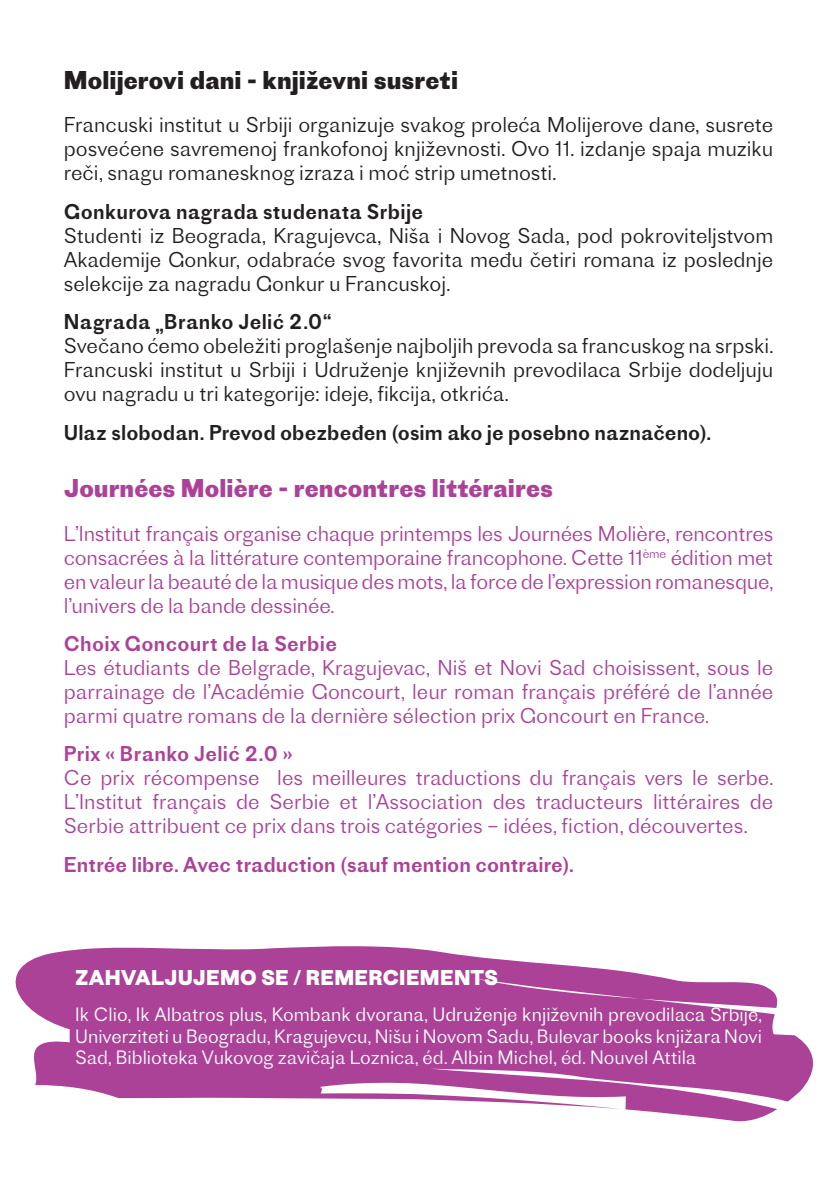
<style>
.page{position:relative;width:840px;height:1191px;background:#fff}
.page>*{position:absolute;margin:0;border:0;box-sizing:border-box;transform-origin:0 0}
.t1{font:700 24px "Proto Grotesk";color:#ab4298}
.t2{font:700 24px "Proto Grotesk";color:#231f20}
.t3{font:300 20px/24px "Proto Grotesk";color:#ab4298;text-align:justify}
.t4{font:300 20px/24px "Proto Grotesk";color:#231f20;text-align:justify}
.t5{font:20px "Proto Grotesk";color:#231f20}
.t6{font:20px "Proto Grotesk";color:#ab4298}
.t7{font:700 20px "Proto Grotesk";letter-spacing:.015em;color:#fff}
.t8{font:300 18px/21.6px "Proto Grotesk";color:#fff;text-align:justify}
</style>
<div class="page">
<svg style="left:15px;top:946px;width:798px;height:175px;fill:#ab4298"></svg>
<p class="t2" style="left:64px;top:63px;width:395px">Molijerovi dani - književni susreti</p>
<p class="t4" style="left:64px;top:112px;width:710px">Francuski institut u Srbiji organizuje svakog proleća Molijerove dane, susrete posvećene savremenoj frankofonoj književnosti. Ovo 11. izdanje spaja muziku reči, snagu romanesknog izraza i moć strip umetnosti.</p>
<p class="t5" style="left:64px;top:197px;width:361px">Gonkurova nagrada studenata Srbije</p>
<p class="t4" style="left:64px;top:223px;width:710px">Studenti iz Beograda, Kragujevca, Niša i Novog Sada, pod pokroviteljstvom Akademije Gonkur, odabraće svog favorita među četiri romana iz poslednje selekcije za nagradu Gonkur u Francuskoj.</p>
<p class="t5" style="left:64px;top:308px;width:269px">Nagrada „Branko Jelić 2.0“</p>
<p class="t4" style="left:64px;top:333px;width:711px">Svečano ćemo obeležiti proglašenje najboljih prevoda sa francuskog na srpski.<br>Francuski institut u Srbiji i Udruženje književnih prevodilaca Srbije dodeljuju ovu nagradu u tri kategorije: ideje, fikcija, otkrića.</p>
<p class="t5" style="left:64px;top:418px;width:649px">Ulaz slobodan. Prevod obezbeđen (osim ako je posebno naznačeno).</p>
<p class="t1" style="left:64px;top:471px;width:490px">Journées Molière - rencontres littéraires</p>
<p class="t3" style="left:64px;top:520px;width:711px">L’Institut français organise chaque printemps les Journées Molière, rencontres consacrées à la littérature contemporaine francophone. Cette 11<sup>ème</sup> édition met en valeur la beauté de la musique des mots, la force de l’expression romanesque, l’univers de la bande dessinée.</p>
<p class="t6" style="left:64px;top:629px;width:274px">Choix Goncourt de la Serbie</p>
<p class="t3" style="left:64px;top:655px;width:710px">Les étudiants de Belgrade, Kragujevac, Niš et Novi Sad choisissent, sous le parrainage de l’Académie Goncourt, leur roman français préféré de l’année parmi quatre romans de la dernière sélection prix Goncourt en France.</p>
<p class="t6" style="left:64px;top:740px;width:230px">Prix « Branko Jelić 2.0 »</p>
<p class="t3" style="left:64px;top:765px;width:711px">Ce prix récompense les meilleures traductions du français vers le serbe.<br>L’Institut français de Serbie et l’Association des traducteurs littéraires de Serbie attribuent ce prix dans trois catégories – idées, fiction, découvertes.</p>
<p class="t6" style="left:64px;top:850px;width:511px">Entrée libre. Avec traduction (sauf mention contraire).</p>
<p class="t7" style="left:75px;top:963px;width:424px">ZAHVALJUJEMO SE / REMERCIEMENTS</p>
<p class="t8" style="left:75px;top:1003px;width:688px">Ik Clio, Ik Albatros plus, Kombank dvorana, Udruženje književnih prevodilaca Srbije, Univerziteti u Beogradu, Kragujevcu, Nišu i Novom Sadu, Bulevar books knjižara Novi Sad, Biblioteka Vukovog zavičaja Loznica, éd. Albin Michel, éd. Nouvel Attila</p>
</div>
